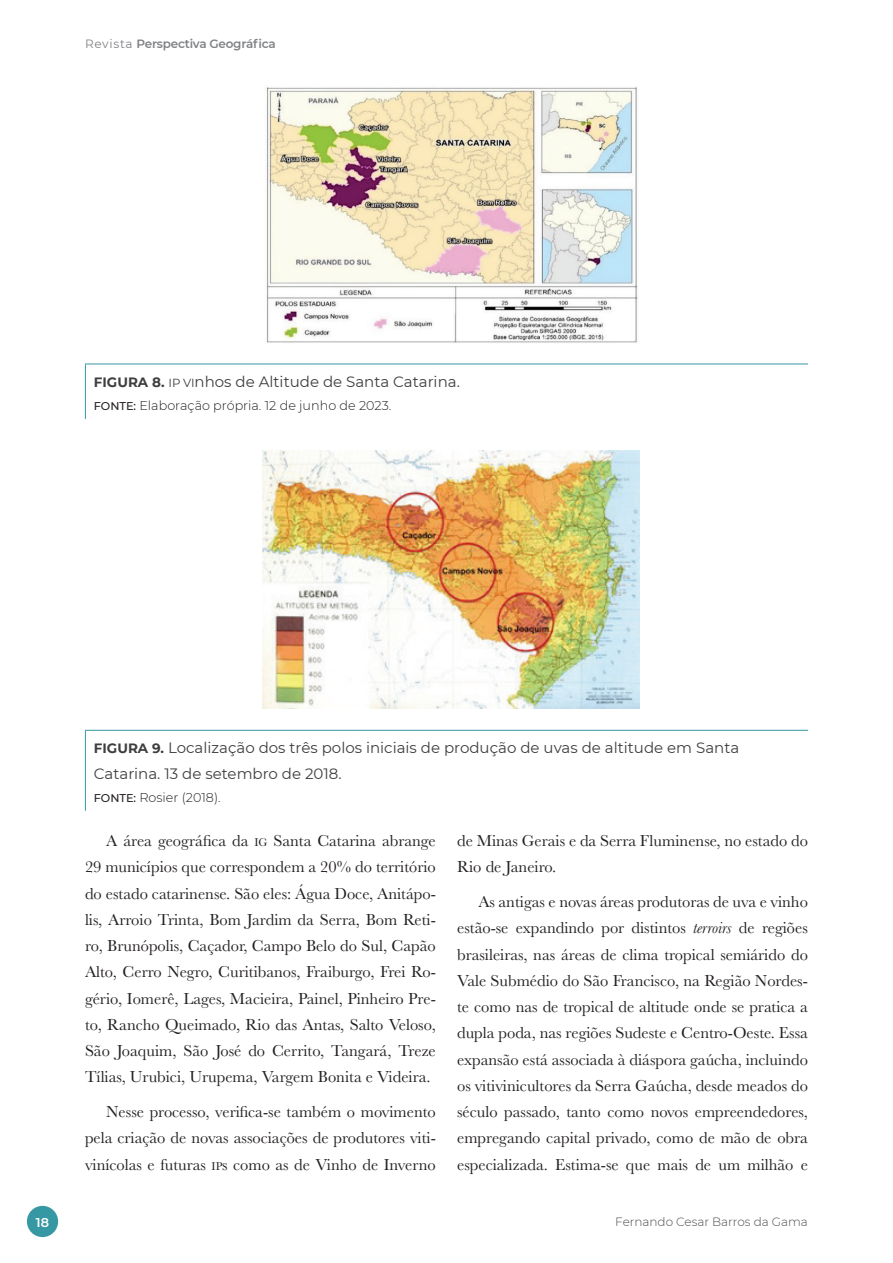
<style>
.page{position:relative;width:893px;height:1263px;background:#fff}
.page>*{position:absolute;margin:0;border:0;box-sizing:border-box;transform-origin:0 0}
.t1{font:16.5px/26.2px "Baskerville";color:#231f20;text-align:justify}
.t2{font:15px/25.5px "Montserrat";color:#3e3e3f}
.t3{font:300 12.75px "Montserrat";color:#231f20}
.t4{font:600 12.75px "Montserrat";color:#fff}
.t5{font:600 12px "Montserrat";letter-spacing:-.02em;color:#808285}
.t6{font:300 12px "Montserrat";color:#4b4c4d}
.s1{font-weight:400}
.s2{font-weight:700;font-size:13.5px}
.s3{font-size:11.7px}
.s4{font-weight:500;font-size:11.25px}
.s5{font-style:italic}
</style>
<div class="page">
<div style="left:27px;top:1206px;width:31px;height:31px;background:#3698a3;border-radius:50%"></div>
<hr style="left:85px;top:364px;width:723px;height:1px;background:#3698a3">
<hr style="left:85px;top:364px;width:1px;height:55px;background:#3698a3">
<hr style="left:85px;top:730px;width:723px;height:1px;background:#3698a3">
<hr style="left:85px;top:731px;width:1px;height:80px;background:#3698a3">
<img style="left:266px;top:87px;width:372px;height:256px">
<img style="left:263px;top:451px;width:377px;height:257px">
<p class="t5" style="left:85px;top:36px;width:192px"><span class="s1">Revista</span> Perspectiva Geográfica</p>
<p class="t2" style="left:94px;top:368px;width:367px"><span class="s2">FIGURA 8.</span> <span class="s3">IP VI</span>nhos de Altitude de Santa Catarina.</p>
<p class="t3" style="left:94px;top:397px;width:299px"><span class="s4">FONTE:</span> Elaboração própria. 12 de junho de 2023.</p>
<p class="t2" style="left:94px;top:735px;width:647px"><span class="s2">FIGURA 9.</span> Localização dos três polos iniciais de produção de uvas de altitude em Santa<br>Catarina. 13 de setembro de 2018.</p>
<p class="t3" style="left:94px;top:789px;width:128px"><span class="s4">FONTE:</span> Rosier (2018).</p>
<p class="t1" style="left:85px;top:828px;width:352px;text-indent:21px">A área geográfica da <span class="s3">IG</span> Santa Catarina abrange 29 municípios que correspondem a 20% do território do estado catarinense. São eles: Água Doce, Anitápo&shy;lis, Arroio Trinta, Bom Jardim da Serra, Bom Reti&shy;ro, Brunópolis, Caçador, Campo Belo do Sul, Capão Alto, Cerro Negro, Curitibanos, Fraiburgo, Frei Ro&shy;gério, Iomerê, Lages, Macieira, Painel, Pinheiro Pre&shy;to, Rancho Queimado, Rio das Antas, Salto Veloso, São Joaquim, São José do Cerrito, Tangará, Treze Tílias, Urubici, Urupema, Vargem Bonita e Videira.</p>
<p class="t1" style="left:85px;top:1099px;width:352px;text-indent:21px">Nesse processo, verifica-se também o movimento pela criação de novas associações de produtores viti&shy;vinícolas e futuras <span class="s3">IP</span>s como as de Vinho de Inverno</p>
<p class="t1" style="left:457px;top:828px;width:352px">de Minas Gerais e da Serra Fluminense, no estado do<br>Rio de Janeiro.</p>
<p class="t1" style="left:457px;top:889px;width:352px;text-indent:21px">As antigas e novas áreas produtoras de uva e vinho estão-se expandindo por distintos <span class="s5">terroirs</span> de regiões brasileiras, nas áreas de clima tropical semiárido do Vale Submédio do São Francisco, na Região Nordes&shy;te como nas de tropical de altitude onde se pratica a dupla poda, nas regiões Sudeste e Centro-Oeste. Essa expansão está associada à diáspora gaúcha, incluindo os vitivinicultores da Serra Gaúcha, desde meados do século passado, tanto como novos empreendedores, empregando capital privado, como de mão de obra especializada. Estima-se que mais de um milhão e</p>
<p class="t4" style="left:36px;top:1213px;width:15px">18</p>
<p class="t6" style="left:615px;top:1214px;width:194px">Fernando Cesar Barros da Gama</p>
</div>
